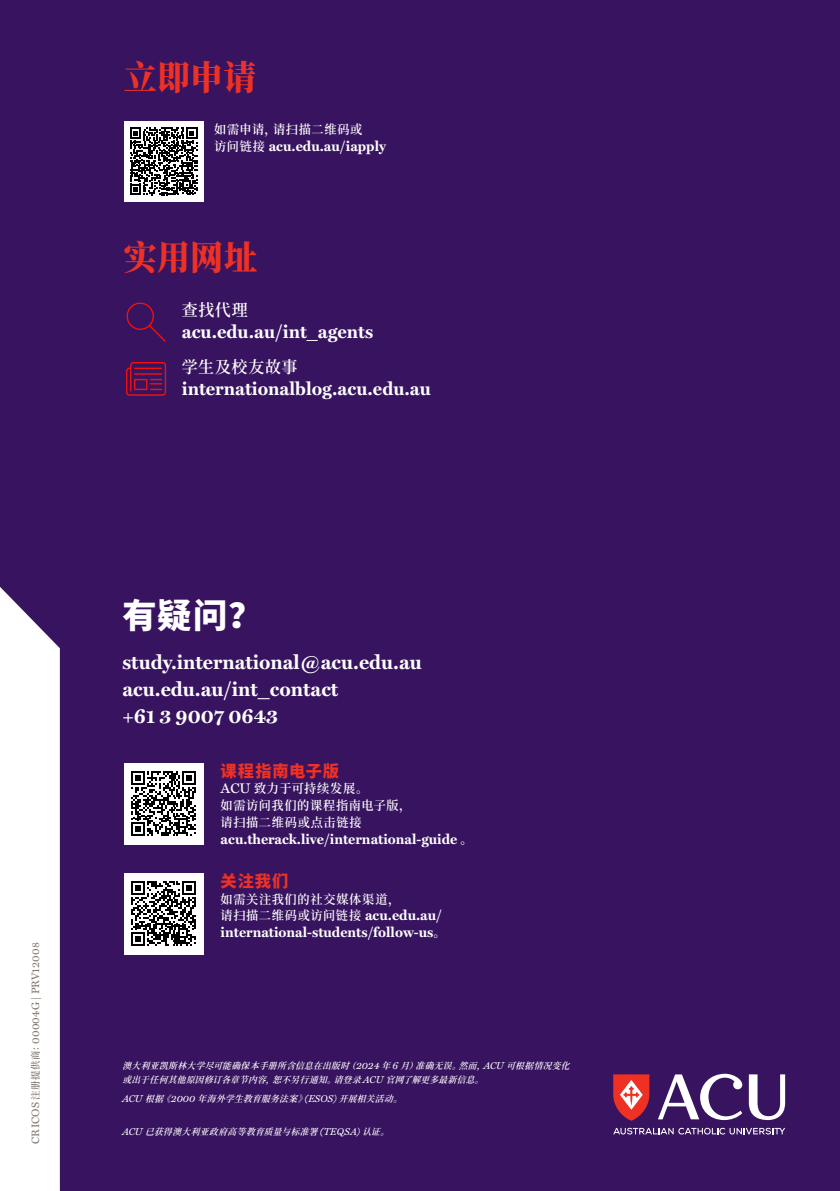
<style>
.page{position:relative;width:840px;height:1191px;background:#fff}
.page>*{position:absolute;margin:0;border:0;box-sizing:border-box;transform-origin:0 0}
.t1{font:900 34.2px "Noto Serif CJ Ksc";letter-spacing:.01em;color:#ee3124}
.t2{font:900 34.2px "Noto Sans CJ Ksc";color:#fff}
.t3{font:700 19.8px/27.2px "Miller Text";color:#fff}
.t4{font:700 18.4px "Miller Text";color:#fff}
.t5{font:600 16.6px "Noto Serif CJ Ksc";letter-spacing:.045em;color:#fff}
.t6{font:900 16.2px "Noto Sans CJ Ksc";letter-spacing:.06em;color:#ee3124}
.t7{font:700 14px "Miller Text";color:#fff}
.t8{font:600 12.6px/16.8px "Noto Serif CJ Ksc";letter-spacing:.055em;color:#fff}
.t9{font:10.8px "Miller Text";letter-spacing:.01em;color:#7f776f}
.t10{font:italic 600 9px/14px "Noto Serif CJ Ksc";color:#fff}
.s1{font-family:"Noto Serif CJ Ksc";font-weight:600;font-size:9.6px}
.s2{font-family:"Noto Serif CJ Ksc";font-weight:600;font-size:12.6px}
.s3{font-family:"Miller Text";font-weight:400;font-size:14px}
.s4{font-family:"Noto Serif CJ Ksc";font-weight:900;font-size:12.6px}
.s5{font-family:"Miller Text";font-weight:700;font-size:14px}
.s6{font-family:"Miller Text";font-weight:400;font-size:10px}
</style>
<div class="page">
<div style="left:0;top:0;width:839px;height:1191px;background:#381460"></div>
<svg style="left:126px;top:362px;width:40px;height:34px"></svg>
<hr style="left:134px;top:373px;width:28px;height:2px;background:#f2120c">
<hr style="left:134px;top:367px;width:28px;height:2px;background:#f2120c">
<svg style="left:613px;top:1074px;width:36px;height:46px;background:#d44d50"></svg>
<svg style="left:613px;top:1127px;width:171px;height:7px"></svg>
<svg style="left:748px;top:1074px;width:36px;height:46px"></svg>
<svg style="left:657px;top:1073px;width:84px;height:47px"></svg>
<div style="left:124px;top:763px;width:79px;height:81px;background:#fff"></div>
<svg style="left:131px;top:771px;width:65px;height:65px"></svg>
<div style="left:124px;top:873px;width:79px;height:81px;background:#fff"></div>
<svg style="left:131px;top:881px;width:65px;height:65px"></svg>
<div style="left:124px;top:122px;width:79px;height:80px;background:#fff"></div>
<svg style="left:130px;top:127px;width:67px;height:68px"></svg>
<svg style="left:126px;top:302px;width:39px;height:40px;background:#481358"></svg>
<p class="t9" style="left:27px;top:1143px;width:203px;rotate:-90deg">CRICOS <span class="s1">注册提供商：</span>00004G | PRV12008</p>
<h1 class="t1" style="left:124px;top:58px;width:134px">立即申请</h1>
<h3 class="t8" style="left:214px;top:121px;width:149px">如需申请，请扫描二维码或</h3>
<h3 class="t7" style="left:214px;top:135px;width:173px"><span class="s2">访问链接</span> acu.edu.au/iapply</h3>
<h1 class="t1" style="left:124px;top:239px;width:135px">实用网址</h1>
<h3 class="t5" style="left:182px;top:300px;width:67px">查找代理</h3>
<h3 class="t4" style="left:182px;top:317px;width:193px">acu.edu.au/int_agents</h3>
<h3 class="t5" style="left:182px;top:358px;width:117px">学生及校友故事</h3>
<h3 class="t4" style="left:182px;top:374px;width:250px">internationalblog.acu.edu.au</h3>
<h1 class="t2" style="left:122px;top:596px;width:142px">有疑问？</h1>
<h2 class="t3" style="left:122px;top:647px;width:301px">study.international@acu.edu.au acu.edu.au/int_contact<br>+61 3 9007 0643</h2>
<h3 class="t6" style="left:220px;top:762px;width:120px">课程指南电子版</h3>
<h3 class="t8" style="left:220px;top:780px;width:192px"><span class="s3">ACU</span> 致力于可持续发展。<br>如需访问我们的课程指南电子版，请扫描二维码或点击链接</h3>
<h3 class="t7" style="left:220px;top:827px;width:253px">acu.therack.live/international-guide <span class="s4">。</span></h3>
<h3 class="t6" style="left:220px;top:872px;width:69px">关注我们</h3>
<h3 class="t8" style="left:220px;top:891px;width:223px">如需关注我们的社交媒体渠道，<br>请扫描二维码或访问链接 <span class="s5">acu.edu.au/</span></h3>
<h3 class="t7" style="left:220px;top:921px;width:226px">international-students/follow-us<span class="s4">。</span></h3>
<p class="t10" style="left:122px;top:1059px;width:455px">澳大利亚凯斯林大学尽可能确保本手册所含信息在出版时（<span class="s6">2 0 2 4</span> 年<span class="s6">6</span> 月）准确无误。然而，<span class="s6">A C U</span> 可根据情况变化或出于任何其他原因修订各章节内容，恕不另行通知。请登录<span class="s6">A C U</span> 官网了解更多最新信息。</p>
<p class="t10" style="left:122px;top:1091px;width:288px"><span class="s6">A C U</span> 根据《<span class="s6">2 0 0 0</span> 年海外学生教育服务法案》<span class="s6">( E S O S )</span> 开展相关活动。</p>
<p class="t10" style="left:122px;top:1124px;width:275px"><span class="s6">A C U</span> 已获得澳大利亚政府高等教育质量与标准署<span class="s6">( TE Q SA )</span> 认证。</p>
</div>
